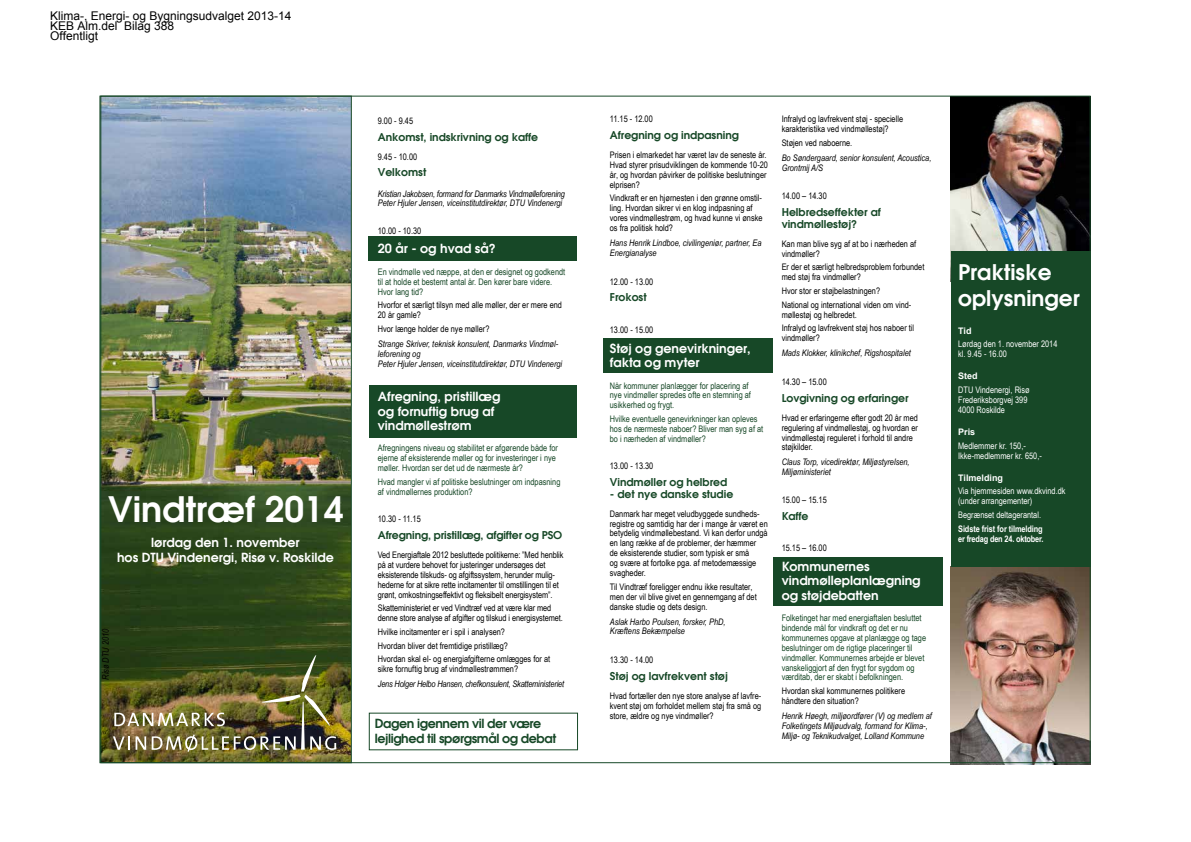
<style>
.page{position:relative;width:1191px;height:842px;background:#fff}
.page>*{position:absolute;margin:0;border:0;box-sizing:border-box;transform-origin:0 0}
.t1{font:600 35.1px "Avant Garde";color:#fff}
.t2{font:600 21.6px/25.9px "Avant Garde";color:#fff}
.t3{font:600 12.6px/14.4px "Avant Garde";color:#fff}
.t4{font:600 12.6px/14.4px "Avant Garde";letter-spacing:-.03em;color:#174827}
.t5{font:12px/10.2px "Arial";color:#000}
.t6{font:600 10.8px/11.7px "Avant Garde";color:#174827}
.t7{font:9px/9.9px "Arial Narrow";color:#000}
.t8{font:9px/9.9px "Arial Narrow";color:#174827}
.t9{font:italic 9px/9.9px "Arial Narrow";color:#000}
.t10{font:9px/9.9px "Arial Narrow";color:#fff}
.t11{font:italic 9px/9.9px "Arial Narrow";letter-spacing:-.02em;color:#000}
.t12{font:700 9px/9.9px "Arial Narrow";letter-spacing:-.01em;color:#fff}
.t13{font:700 9px "Arial";color:#fff}
</style>
<div class="page">
<img style="left:100px;top:95px;width:991px;height:669px">
<img style="left:113px;top:655px;width:223px;height:97px">
<h3 class="t5" style="left:50px;top:11px;width:243px">Klima-, Energi- og Bygningsudvalget 2013-14<br>KEB Alm.del Bilag 388<br>Offentligt</h3>
<h1 class="t1" style="left:108px;top:486px;width:237px">Vindtræf 2014</h1>
<h3 class="t3" style="left:117px;top:535px;width:218px;text-align:center">lørdag den 1. november<br>hos DTU Vindenergi, Risø v. Roskilde</h3>
<p class="t9" style="left:101px;top:680px;width:52px;rotate:-90deg">Risø DTU 2010</p>
<p class="t7" style="left:378px;top:116px;width:37px">9.00 - 9.45</p>
<p class="t6" style="left:378px;top:131px;width:162px">Ankomst, indskrivning og kaffe</p>
<p class="t7" style="left:378px;top:151px;width:41px">9.45 - 10.00</p>
<p class="t6" style="left:378px;top:167px;width:50px">Velkomst</p>
<p class="t11" style="left:378px;top:188px;width:189px">Kristian Jakobsen, formand for Danmarks Vindmølleforening<br>Peter Hjuler Jensen, viceinstitutdirektør, DTU Vindenergi</p>
<p class="t7" style="left:378px;top:225px;width:45px">10.00 - 10.30</p>
<h3 class="t3" style="left:378px;top:241px;width:119px">20 år - og hvad så?</h3>
<p class="t8" style="left:378px;top:266px;width:189px">En vindmølle ved næppe, at den er designet og godkendt til at holde et bestemt antal år. Den kører bare videre.<br>Hvor lang tid?</p>
<p class="t7" style="left:378px;top:300px;width:186px">Hvorfor et særligt tilsyn med alle møller, der er mere end<br>20 år gamle?</p>
<p class="t7" style="left:378px;top:323px;width:113px">Hvor længe holder de nye møller?</p>
<p class="t9" style="left:378px;top:339px;width:186px">Strange Skriver, teknisk konsulent, Danmarks Vindmøl&shy;leforening og<br>Peter Hjuler Jensen, viceinstitutdirektør, DTU Vindenergi</p>
<h3 class="t3" style="left:378px;top:389px;width:124px">Afregning, pristillæg og fornuftig brug af vindmøllestrøm</h3>
<p class="t8" style="left:378px;top:443px;width:182px">Afregningens niveau og stabilitet er afgørende både for ejerne af eksisterende møller og for investeringer i nye møller. Hvordan ser det ud de nærmeste år?</p>
<p class="t8" style="left:378px;top:476px;width:184px">Hvad mangler vi af politiske beslutninger om indpasning af vindmøllernes produktion?</p>
<p class="t7" style="left:378px;top:514px;width:44px">10.30 - 11.15</p>
<p class="t6" style="left:378px;top:529px;width:186px">Afregning, pristillæg, afgifter og PSO</p>
<p class="t7" style="left:378px;top:549px;width:187px">Ved Energiaftale 2012 besluttede politikerne: ”Med henblik på at vurdere behovet for justeringer undersøges det eksisterende tilskuds- og afgiftssystem, herunder mulig&shy;hederne for at sikre rette incitamenter til omstillingen til et grønt, omkostningseffektivt og fleksibelt energisystem”.</p>
<p class="t7" style="left:378px;top:603px;width:187px">Skatteministeriet er ved Vindtræf ved at være klar med denne store analyse af afgifter og tilskud i energisystemet.</p>
<p class="t7" style="left:378px;top:625px;width:174px;line-height:13.7px">Hvilke incitamenter er i spil i analysen?<br>Hvordan bliver det fremtidige pristillæg?<br>Hvordan skal el- og energiafgifterne omlægges for at</p>
<p class="t7" style="left:378px;top:664px;width:142px">sikre fornuftig brug af vindmøllestrømmen?</p>
<p class="t11" style="left:378px;top:679px;width:188px">Jens Holger Helbo Hansen, chefkonsulent, Skatteministeriet</p>
<h3 class="t4" style="left:375px;top:716px;width:183px">Dagen igennem vil der være lejlighed til spørgsmål og debat</h3>
<p class="t7" style="left:610px;top:114px;width:44px">11.15 - 12.00</p>
<p class="t6" style="left:610px;top:129px;width:131px">Afregning og indpasning</p>
<p class="t7" style="left:610px;top:149px;width:160px">Prisen i elmarkedet har været lav de seneste år.<br>Hvad styrer prisudviklingen de kommende 10-20 år, og hvordan påvirker de politiske beslutninger elprisen?</p>
<p class="t7" style="left:610px;top:193px;width:154px">Vindkraft er en hjørnesten i den grønne omstil&shy;ling. Hvordan sikrer vi en klog indpasning af vores vindmøllestrøm, og hvad kunne vi ønske os fra politisk hold?</p>
<p class="t9" style="left:610px;top:238px;width:153px">Hans Henrik Lindboe, civilingeniør, partner, Ea<br>Energianalyse</p>
<p class="t7" style="left:610px;top:276px;width:45px">12.00 - 13.00</p>
<p class="t6" style="left:610px;top:291px;width:38px">Frokost</p>
<p class="t7" style="left:610px;top:325px;width:45px">13.00 - 15.00</p>
<h3 class="t3" style="left:610px;top:341px;width:142px">Støj og genevirkninger, fakta og myter</h3>
<p class="t8" style="left:610px;top:380px;width:143px">Når kommuner planlægger for placering af nye vindmøller spredes ofte en stemning af usikkerhed og frygt.</p>
<p class="t8" style="left:610px;top:414px;width:155px">Hvilke eventuelle genevirkninger kan opleves hos de nærmeste naboer? Bliver man syg af at bo i nærheden af vindmøller?</p>
<p class="t7" style="left:610px;top:461px;width:45px">13.00 - 13.30</p>
<p class="t6" style="left:610px;top:476px;width:119px">Vindmøller og helbred</p>
<p class="t6" style="left:610px;top:488px;width:125px">- det nye danske studie</p>
<p class="t7" style="left:610px;top:508px;width:159px">Danmark har meget veludbyggede sundheds&shy;registre og samtidig har der i mange år været en betydelig vindmøllebestand. Vi kan derfor undgå en lang række af de problemer, der hæmmer<br>de eksisterende studier, som typisk er små<br>og svære at fortolke pga. af metodemæssige svagheder.</p>
<p class="t7" style="left:610px;top:581px;width:148px">Til Vindtræf foreligger endnu ikke resultater, men der vil blive givet en gennemgang af det danske studie og dets design.</p>
<p class="t9" style="left:610px;top:616px;width:117px">Aslak Harbo Poulsen, forsker, PhD,<br>Kræftens Bekæmpelse</p>
<p class="t7" style="left:610px;top:655px;width:45px">13.30 - 14.00</p>
<p class="t6" style="left:610px;top:670px;width:119px">Støj og lavfrekvent støj</p>
<p class="t7" style="left:610px;top:690px;width:153px;text-align:justify">Hvad fortæller den nye store analyse af lavfre&shy;kvent støj om forholdet mellem støj fra små og store, ældre og nye vindmøller?</p>
<p class="t7" style="left:781px;top:114px;width:123px">Infralyd og lavfrekvent støj - specielle karakteristika ved vindmøllestøj?</p>
<p class="t7" style="left:781px;top:137px;width:72px">Støjen ved naboerne.</p>
<p class="t9" style="left:781px;top:153px;width:151px">Bo Søndergaard, senior konsulent, Acoustica,<br>Grontmij A/S</p>
<p class="t7" style="left:781px;top:191px;width:47px">14.00 – 14.30</p>
<p class="t6" style="left:781px;top:206px;width:101px">Helbredseffekter af vindmøllestøj?</p>
<p class="t7" style="left:781px;top:238px;width:136px">Kan man blive syg af at bo i nærheden af vindmøller?</p>
<p class="t7" style="left:781px;top:262px;width:144px">Er der et særligt helbredsproblem forbundet med støj fra vindmøller?</p>
<p class="t7" style="left:781px;top:284px;width:131px;line-height:13.7px">Hvor stor er støjbelastningen?<br>National og international viden om vind-</p>
<p class="t7" style="left:781px;top:307px;width:134px;line-height:13.7px">møllestøj og helbredet.<br>Infralyd og lavfrekvent støj hos naboer til</p>
<p class="t7" style="left:781px;top:333px;width:40px">vindmøller?</p>
<p class="t9" style="left:781px;top:348px;width:131px">Mads Klokker, klinikchef, Rigshospitalet</p>
<p class="t7" style="left:781px;top:377px;width:47px">14.30 – 15.00</p>
<p class="t6" style="left:781px;top:392px;width:128px">Lovgivning og erfaringer</p>
<p class="t7" style="left:781px;top:412px;width:138px">Hvad er erfaringerne efter godt 20 år med regulering af vindmøllestøj, og hvordan er vindmøllestøj reguleret i forhold til andre støjkilder.</p>
<p class="t9" style="left:781px;top:457px;width:129px">Claus Torp, vicedirektør, Miljøstyrelsen,<br>Miljøministeriet</p>
<p class="t7" style="left:781px;top:494px;width:47px">15.00 – 15.15</p>
<p class="t6" style="left:781px;top:510px;width:28px">Kaffe</p>
<p class="t7" style="left:781px;top:543px;width:47px">15.15 – 16.00</p>
<h3 class="t3" style="left:781px;top:559px;width:140px">Kommunernes vindmølleplanlægning og støjdebatten</h3>
<p class="t8" style="left:781px;top:613px;width:146px">Folketinget har med energiaftalen besluttet bindende mål for vindkraft og det er nu kommunernes opgave at planlægge og tage beslutninger om de rigtige placeringer til vindmøller. Kommunernes arbejde er blevet vanskeliggjort af den frygt for sygdom og værditab, der er skabt i befolkningen.</p>
<p class="t7" style="left:781px;top:686px;width:125px">Hvordan skal kommunernes politikere håndtere den situation?</p>
<p class="t9" style="left:781px;top:711px;width:152px">Henrik Høegh, miljøordfører (V) og medlem af<br>Folketingets Miljøudvalg, formand for Klima-,<br>Miljø- og Teknikudvalget, Lolland Kommune</p>
<h2 class="t2" style="left:958px;top:259px;width:123px">Praktiske oplysninger</h2>
<p class="t13" style="left:958px;top:324px;width:15px">Tid</p>
<p class="t10" style="left:958px;top:339px;width:101px">Lørdag den 1. november 2014 kl. 9.45 - 16.00</p>
<p class="t13" style="left:958px;top:370px;width:21px">Sted</p>
<p class="t10" style="left:958px;top:385px;width:73px">DTU Vindenergi, Risø<br>Frederiksborgvej 399<br>4000 Roskilde</p>
<p class="t13" style="left:958px;top:425px;width:19px">Pris</p>
<p class="t10" style="left:958px;top:440px;width:85px">Medlemmer kr. 150,-<br>Ikke-medlemmer kr. 650,-</p>
<p class="t13" style="left:958px;top:471px;width:46px">Tilmelding</p>
<p class="t10" style="left:958px;top:486px;width:109px">Via hjemmesiden www.dkvind.dk (under arrangementer)</p>
<p class="t10" style="left:958px;top:509px;width:84px">Begrænset deltagerantal.</p>
<p class="t12" style="left:958px;top:523px;width:87px">Sidste frist for tilmelding er fredag den 24. oktober.</p>
</div>
